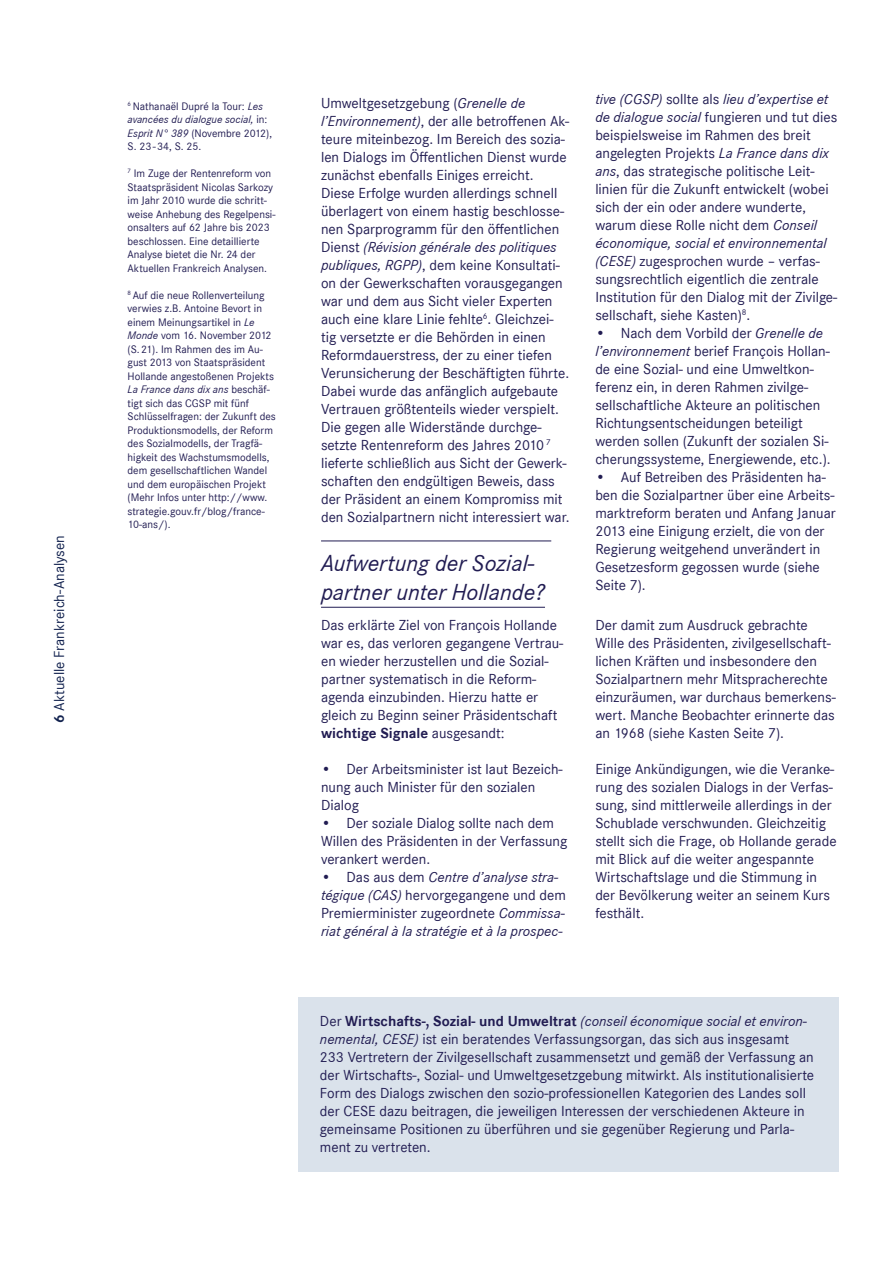
<style>
.page{position:relative;width:893px;height:1263px;background:#fff}
.page>*{position:absolute;margin:0;border:0;box-sizing:border-box;transform-origin:0 0}
.t1{font:italic 24px/28.8px "Corporate S";color:#211c52}
.t2{font:15px/18px "Corporate S";color:#211c52}
.t3{font:italic 15px/18px "Corporate S";color:#211c52}
.t4{font:15px "Corporate S";color:#11214e}
.t5{font:11.25px/13.5px "Corporate S";color:#211c52}
.s1{font-weight:700}
.s2{font-style:italic}
.s3{font-style:normal}
</style>
<div class="page">
<div style="left:299px;top:997px;width:540px;height:174px;background:#dae2eb"></div>
<hr style="left:321px;top:607px;width:224px;height:1px;background:#211c52">
<hr style="left:321px;top:541px;width:230px;height:1px;background:#211c52">
<p class="t4" style="left:50px;top:723px;width:189px;rotate:-90deg"><span class="s1">6</span> Aktuelle Frankreich-Analysen</p>
<p class="t5" style="left:128px;top:99px;width:146px"><sup>6</sup> Nathanaël Dupré la Tour: <span class="s2">Les avancées du dialogue social,</span> in:<br><span class="s2">Esprit N° 389</span> (Novembre 2012),<br>S. 23-34, S. 25.</p>
<p class="t5" style="left:128px;top:167px;width:149px"><sup>7</sup> Im Zuge der Rentenreform von<br>Staatspräsident Nicolas Sarkozy im Jahr 2010 wurde die schritt&shy;weise Anhebung des Regelpensi&shy;onsalters auf 62 Jahre bis 2023 beschlossen. Eine detaillierte<br>Analyse bietet die Nr. 24 der<br>Aktuellen Frankreich Analysen.</p>
<p class="t5" style="left:128px;top:288px;width:150px"><sup>8</sup> Auf die neue Rollenverteilung verwies z.B. Antoine Bevort in einem Meinungsartikel in <span class="s2">Le<br>Monde</span> vom 16. November 2012 (S.21). Im Rahmen des im Au&shy;gust 2013 von Staatspräsident<br>Hollande angestoßenen Projekts<br><span class="s2">La France dans dix ans</span> beschäf&shy;tigt sich das CGSP mit fünf<br>Schlüsselfragen: der Zukunft des<br>Produktionsmodells, der Reform des Sozialmodells, der Tragfä&shy;higkeit des Wachstumsmodells, dem gesellschaftlichen Wandel und dem europäischen Projekt (Mehr Infos unter http://www. strategie.gouv.fr/blog/france-<br>10-ans/).</p>
<p class="t2" style="left:321px;top:94px;width:250px">Umweltgesetzgebung (<span class="s2">Grenelle de l’Environnement)</span>, der alle betroffenen Ak&shy;teure miteinbezog. Im Bereich des sozia&shy;len Dialogs im Öffentlichen Dienst wurde zunächst ebenfalls Einiges erreicht.<br>Diese Erfolge wurden allerdings schnell überlagert von einem hastig beschlosse&shy;nen Sparprogramm für den öffentlichen Dienst <span class="s2">(Révision générale des politiques publiques, RGPP)</span>, dem keine Konsultati&shy;on der Gewerkschaften vorausgegangen war und dem aus Sicht vieler Experten auch eine klare Linie fehlte<sup>6</sup>. Gleichzei&shy;tig versetzte er die Behörden in einen Reformdauerstress, der zu einer tiefen Verunsicherung der Beschäftigten führte.<br>Dabei wurde das anfänglich aufgebaute Vertrauen größtenteils wieder verspielt.<br>Die gegen alle Widerstände durchge&shy;setzte Rentenreform des Jahres 2010 <sup>7 </sup>lieferte schließlich aus Sicht der Gewerk&shy;schaften den endgültigen Beweis, dass der Präsident an einem Kompromiss mit den Sozialpartnern nicht interessiert war.</p>
<h1 class="t1" style="left:321px;top:549px;width:225px">Aufwertung der Sozial&shy;partner unter Hollande?</h1>
<p class="t2" style="left:321px;top:616px;width:244px">Das erklärte Ziel von François Hollande war es, das verloren gegangene Vertrau&shy;en wieder herzustellen und die Sozial&shy;partner systematisch in die Reform&shy;agenda einzubinden. Hierzu hatte er gleich zu Beginn seiner Präsidentschaft <span class="s1">wichtige Signale</span> ausgesandt:</p>
<p class="t2" style="left:321px;top:760px;width:243px">• Der Arbeitsminister ist laut Bezeich&shy;nung auch Minister für den sozialen<br>Dialog</p>
<p class="t2" style="left:321px;top:814px;width:248px">• Der soziale Dialog sollte nach dem<br>Willen des Präsidenten in der Verfassung verankert werden.</p>
<p class="t3" style="left:321px;top:868px;width:246px"><span class="s3">• Das aus dem</span> Centre d’analyse stra&shy;tégique (CAS) <span class="s3">hervorgegangene und dem Premierminister zugeordnete</span> Commissa&shy;riat général à la stratégie et à la prospec-</p>
<p class="t2" style="left:595px;top:90px;width:244px"><span class="s2">tive (CGSP)</span> sollte als <span class="s2">lieu d’expertise et de dialogue social</span> fungieren und tut dies beispielsweise im Rahmen des breit angelegten Projekts <span class="s2">La France dans dix ans</span>, das strategische politische Leit&shy;linien für die Zukunft entwickelt (wobei sich der ein oder andere wunderte, warum diese Rolle nicht dem <span class="s2">Conseil économique, social et environnemental (CESE)</span> zugesprochen wurde – verfas&shy;sungsrechtlich eigentlich die zentrale Institution für den Dialog mit der Zivilge&shy;sellschaft, siehe Kasten)<sup>8</sup>.</p>
<p class="t2" style="left:595px;top:324px;width:237px">• Nach dem Vorbild der <span class="s2">Grenelle de l’environnement</span> berief François Hollan&shy;de eine Sozial- und eine Umweltkon&shy;ferenz ein, in deren Rahmen zivilge&shy;sellschaftliche Akteure an politischen Richtungsentscheidungen beteiligt werden sollen (Zukunft der sozialen Si&shy;cherungssysteme, Energiewende, etc.).</p>
<p class="t2" style="left:595px;top:468px;width:242px">• Auf Betreiben des Präsidenten ha&shy;ben die Sozialpartner über eine Arbeits&shy;marktreform beraten und Anfang Januar 2013 eine Einigung erzielt, die von der Regierung weitgehend unverändert in Gesetzesform gegossen wurde (siehe Seite 7).</p>
<p class="t2" style="left:595px;top:616px;width:242px">Der damit zum Ausdruck gebrachte Wille des Präsidenten, zivilgesellschaft&shy;lichen Kräften und insbesondere den Sozialpartnern mehr Mitspracherechte einzuräumen, war durchaus bemerkens&shy;wert. Manche Beobachter erinnerte das an 1968 (siehe Kasten Seite 7).</p>
<p class="t2" style="left:595px;top:760px;width:243px">Einige Ankündigungen, wie die Veranke&shy;rung des sozialen Dialogs in der Verfas&shy;sung, sind mittlerweile allerdings in der Schublade verschwunden. Gleichzeitig stellt sich die Frage, ob Hollande gerade mit Blick auf die weiter angespannte Wirtschaftslage und die Stimmung in der Bevölkerung weiter an seinem Kurs festhält.</p>
<p class="t2" style="left:320px;top:1012px;width:496px">Der <span class="s1">Wirtschafts-, Sozial- und Umweltrat</span> <span class="s2">(conseil économique social et environ&shy;nemental, CESE)</span> ist ein beratendes Verfassungsorgan, das sich aus insgesamt 233 Vertretern der Zivilgesellschaft zusammensetzt und gemäß der Verfassung an der Wirtschafts-, Sozial- und Umweltgesetzgebung mitwirkt. Als institutionalisierte Form des Dialogs zwischen den sozio-professionellen Kategorien des Landes soll der CESE dazu beitragen, die jeweiligen Interessen der verschiedenen Akteure in gemeinsame Positionen zu überführen und sie gegenüber Regierung und Parla&shy;ment zu vertreten.</p>
</div>
